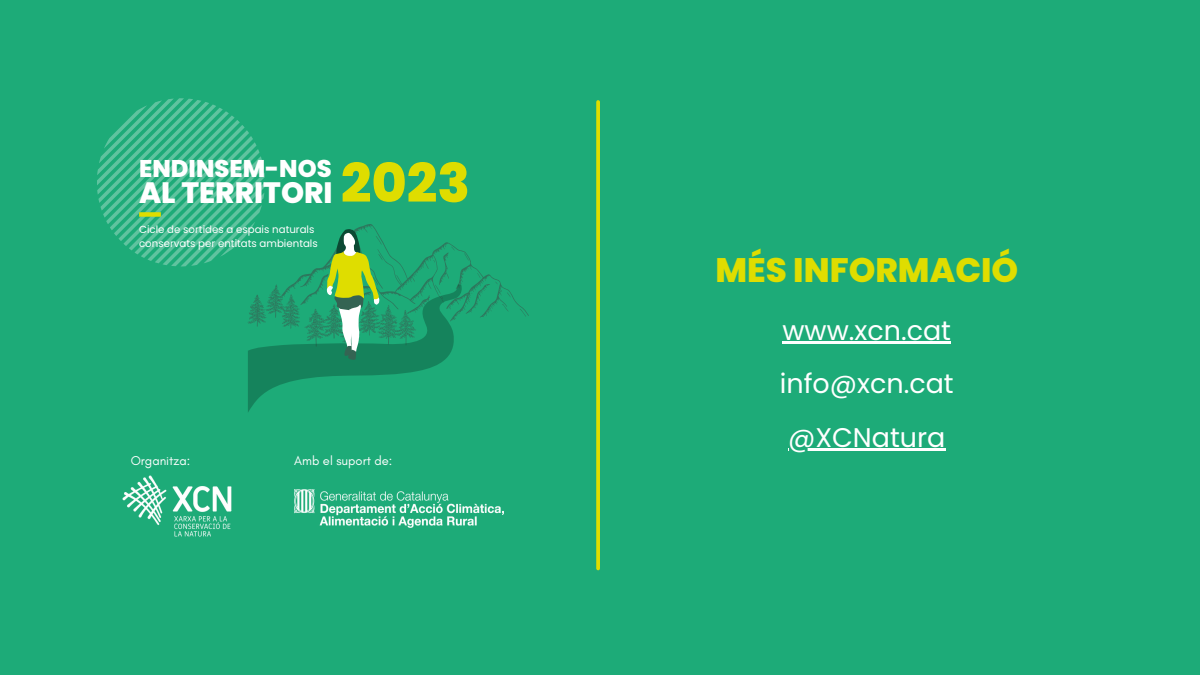
<style>
.page{position:relative;width:1200px;height:675px;background:#1dab78}
.page>*{position:absolute;margin:0;border:0;box-sizing:border-box;transform-origin:0 0}
.t1{font:800 53.7px "Poppins";color:#dfdd00}
.t2{font:800 34px "Poppins";color:#dfdd00}
.t3{font:800 29.4px "Poppins";color:#fff}
.t4{font:27px/53.2px "Poppins";color:#fff;text-align:center}
.t5{font:800 24.2px "Poppins";color:#fff}
.t6{font:12.9px "Glacial Indifference";color:#fff}
.t7{font:10.2px/14.2px "Poppins";color:#fff}
</style>
<div class="page">
<svg style="left:97px;top:98px;width:432px;height:314px"></svg>
<img style="left:122px;top:475px;width:110px;height:62px">
<img style="left:294px;top:489px;width:210px;height:39px">
<hr style="left:783px;top:342px;width:168px;height:2px;background:#fff">
<hr style="left:788px;top:448px;width:158px;height:2px;background:#fff">
<svg style="left:596px;top:102px;width:4px;height:466px;background:#d3d907"></svg>
<h3 class="t5" style="left:139px;top:152px;width:194px">ENDINSEM-NOS</h3>
<h3 class="t3" style="left:139px;top:172px;width:195px">AL TERRITORI</h3>
<p class="t7" style="left:139px;top:223px;width:180px">Cicle de sortides a espais naturals conservats per entitats ambientals</p>
<h1 class="t1" style="left:341px;top:146px;width:131px">2023</h1>
<p class="t6" style="left:131px;top:453px;width:61px">Organitza:</p>
<p class="t6" style="left:294px;top:453px;width:100px">Amb el suport de:</p>
<h2 class="t2" style="left:715px;top:247px;width:304px">MÉS INFORMACIÓ</h2>
<h3 class="t4" style="left:780px;top:304px;width:175px">www.xcn.cat info@xcn.cat @XCNatura</h3>
</div>
